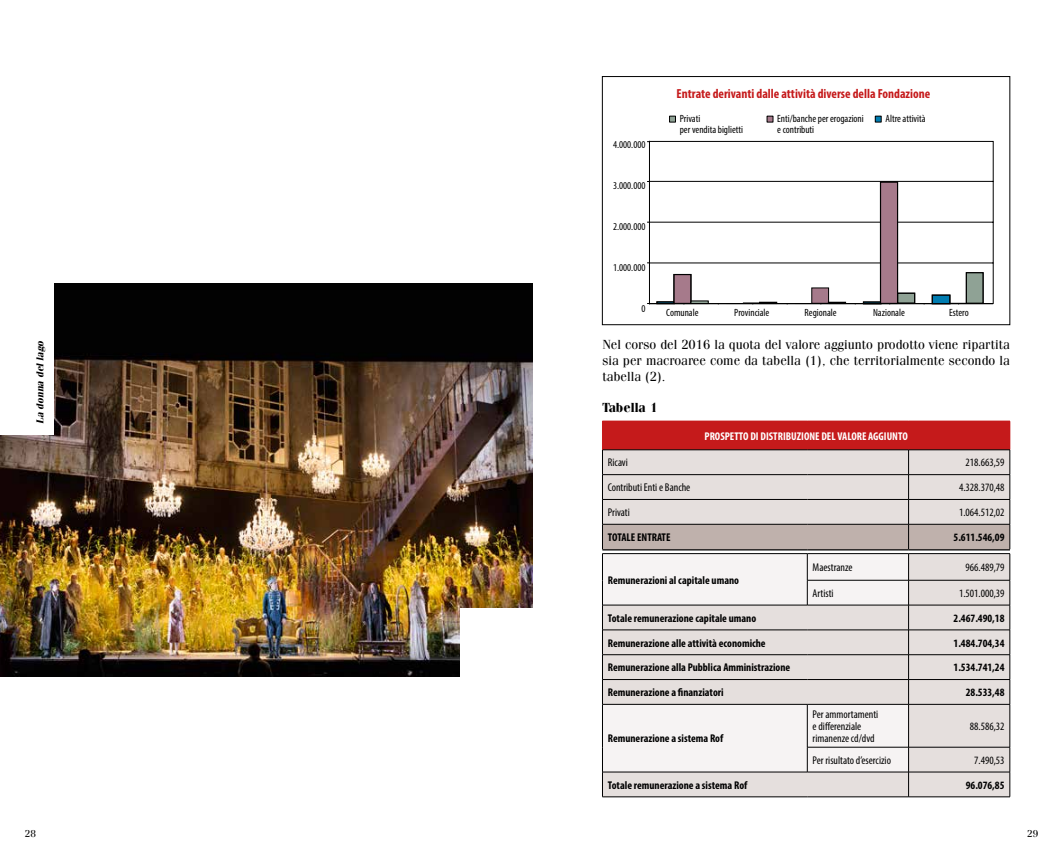
<style>
.page{position:relative;width:1063px;height:851px;background:#fff}
.page>*{position:absolute;margin:0;border:0;box-sizing:border-box;transform-origin:0 0}
.t1{font:13.12px/15.8px "Fenice";color:#000;text-align:justify}
.t2{font:700 condensed 13.12px "Myriad Pro";color:#c51a1b}
.t3{font:700 13.12px "Fenice";color:#000}
.t4{font:700 condensed 11.25px "Myriad Pro";color:#000}
.t5{font:condensed 11.25px/11.9px "Myriad Pro";color:#000}
.t6{font:700 condensed 11.25px "Myriad Pro";color:#fff}
.t7{font:condensed 10.5px/10.5px "Myriad Pro";color:#000}
.t8{font:italic 700 10px "Fenice";color:#000}
.t9{font:10px "Fenice";color:#000}
</style>
<div class="page">
<img style="left:0;top:283px;width:532px;height:393px">
<div style="left:0;top:263px;width:54px;height:171px;background:#fff"></div>
<div style="left:461px;top:608px;width:79px;height:171px;background:#fff"></div>
<div style="left:603px;top:705px;width:407px;height:91px;background:#e5dfdd"></div>
<div style="left:603px;top:705px;width:305px;height:66px;background:#f6f3f3"></div>
<hr style="left:908px;top:704px;width:102px;height:1px;background:#000">
<hr style="left:908px;top:704px;width:1px;height:43px;background:#000">
<hr style="left:1010px;top:704px;width:1px;height:43px;background:#000">
<hr style="left:908px;top:746px;width:102px;height:1px;background:#000">
<hr style="left:602px;top:704px;width:205px;height:1px;background:#000">
<hr style="left:602px;top:704px;width:1px;height:43px;background:#000">
<hr style="left:807px;top:704px;width:101px;height:1px;background:#000">
<hr style="left:807px;top:704px;width:1px;height:43px;background:#000">
<hr style="left:807px;top:746px;width:101px;height:1px;background:#000">
<svg style="left:807px;top:747px;width:1px;height:24px"></svg>
<hr style="left:602px;top:771px;width:205px;height:1px;background:#000">
<svg style="left:602px;top:747px;width:1px;height:49px"></svg>
<hr style="left:807px;top:771px;width:101px;height:1px;background:#000">
<hr style="left:602px;top:796px;width:205px;height:1px;background:#000">
<hr style="left:807px;top:796px;width:101px;height:1px;background:#000">
<svg style="left:602px;top:421px;width:409px;height:283px;background:#d7c1bf"></svg>
<hr style="left:807px;top:604px;width:101px;height:1px;background:#000">
<hr style="left:602px;top:549px;width:205px;height:1px;background:#000">
<hr style="left:807px;top:549px;width:102px;height:1px;background:#000">
<hr style="left:908px;top:771px;width:102px;height:1px;background:#000">
<svg style="left:908px;top:747px;width:1px;height:49px"></svg>
<svg style="left:1010px;top:747px;width:1px;height:49px"></svg>
<hr style="left:908px;top:796px;width:102px;height:1px;background:#000">
<hr style="left:908px;top:449px;width:102px;height:1px;background:#000">
<hr style="left:909px;top:549px;width:101px;height:1px;background:#000">
<hr style="left:908px;top:553px;width:102px;height:1px;background:#000">
<div style="left:602px;top:76px;width:408px;height:249px;border:1px solid #000"></div>
<div style="left:669px;top:116px;width:7px;height:6px;border:1px solid #000"></div>
<svg style="left:767px;top:116px;width:6px;height:6px"></svg>
<div style="left:875px;top:116px;width:7px;height:6px;border:1px solid #000"></div>
<svg style="left:647px;top:140px;width:347px;height:165px"></svg>
<p class="t8" style="left:34px;top:424px;width:85px;rotate:-90deg">La donna del lago</p>
<p class="t9" style="left:25px;top:827px;width:13px">28</p>
<p class="t2" style="left:677px;top:86px;width:255px">Entrate derivanti dalle attività diverse della Fondazione</p>
<p class="t7" style="left:613px;top:139px;width:34px">4.000.000</p>
<p class="t7" style="left:613px;top:180px;width:34px">3.000.000</p>
<p class="t7" style="left:613px;top:221px;width:34px">2.000.000</p>
<p class="t7" style="left:613px;top:262px;width:34px">1.000.000</p>
<p class="t7" style="left:641px;top:303px;width:6px">0</p>
<p class="t7" style="left:680px;top:113px;width:65px">Privati<br>per vendita biglietti</p>
<p class="t7" style="left:777px;top:113px;width:88px">Enti/banche per erogazioni e contributi</p>
<p class="t7" style="left:886px;top:113px;width:42px">Altre attività</p>
<p class="t7" style="left:666px;top:307px;width:34px">Comunale</p>
<p class="t7" style="left:734px;top:307px;width:37px">Provinciale</p>
<p class="t7" style="left:805px;top:307px;width:34px">Regionale</p>
<p class="t7" style="left:873px;top:307px;width:33px">Nazionale</p>
<p class="t7" style="left:949px;top:307px;width:21px">Estero</p>
<p class="t1" style="left:602px;top:336px;width:409px">Nel corso del 2016 la quota del valore aggiunto prodotto viene ripartita sia per macroaree come da tabella (1), che territorialmente secondo la tabella (2).</p>
<p class="t3" style="left:602px;top:400px;width:57px">Tabella 1</p>
<p class="t6" style="left:705px;top:429px;width:205px">PROSPETTO DI DISTRIBUZIONE DEL VALORE AGGIUNTO</p>
<p class="t5" style="left:608px;top:456px;width:22px">Ricavi</p>
<p class="t5" style="left:966px;top:456px;width:41px">218.663,59</p>
<p class="t5" style="left:608px;top:481px;width:84px">Contributi Enti e Banche</p>
<p class="t5" style="left:959px;top:481px;width:47px">4.328.370,48</p>
<p class="t5" style="left:608px;top:506px;width:24px">Privati</p>
<p class="t5" style="left:959px;top:506px;width:47px">1.064.512,02</p>
<p class="t4" style="left:608px;top:530px;width:64px">TOTALE ENTRATE</p>
<p class="t4" style="left:954px;top:530px;width:52px">5.611.546,09</p>
<p class="t4" style="left:608px;top:572px;width:133px">Remunerazioni al capitale umano</p>
<p class="t5" style="left:813px;top:561px;width:41px">Maestranze</p>
<p class="t5" style="left:966px;top:561px;width:41px">966.489,79</p>
<p class="t5" style="left:813px;top:587px;width:23px">Artisti</p>
<p class="t5" style="left:959px;top:587px;width:47px">1.501.000,39</p>
<p class="t4" style="left:608px;top:611px;width:150px">Totale remunerazione capitale umano</p>
<p class="t4" style="left:954px;top:611px;width:52px">2.467.490,18</p>
<p class="t4" style="left:608px;top:635px;width:159px">Remunerazione alle attività economiche</p>
<p class="t4" style="left:954px;top:635px;width:52px">1.484.704,34</p>
<p class="t4" style="left:608px;top:660px;width:184px">Remunerazione alla Pubblica Amministrazione</p>
<p class="t4" style="left:954px;top:660px;width:52px">1.534.741,24</p>
<p class="t4" style="left:608px;top:685px;width:117px">Remunerazione a finanziatori</p>
<p class="t4" style="left:966px;top:685px;width:40px">28.533,48</p>
<p class="t4" style="left:608px;top:731px;width:117px">Remunerazione a sistema Rof</p>
<p class="t5" style="left:813px;top:708px;width:67px">Per ammortamenti e differenziale rimanenze cd/dvd</p>
<p class="t5" style="left:970px;top:720px;width:36px">88.586,32</p>
<p class="t5" style="left:813px;top:754px;width:80px">Per risultato d’esercizio</p>
<p class="t5" style="left:974px;top:754px;width:32px">7.490,53</p>
<p class="t4" style="left:608px;top:777px;width:141px">Totale remunerazione a sistema Rof</p>
<p class="t4" style="left:966px;top:777px;width:40px">96.076,85</p>
<p class="t9" style="left:1027px;top:827px;width:13px">29</p>
</div>
